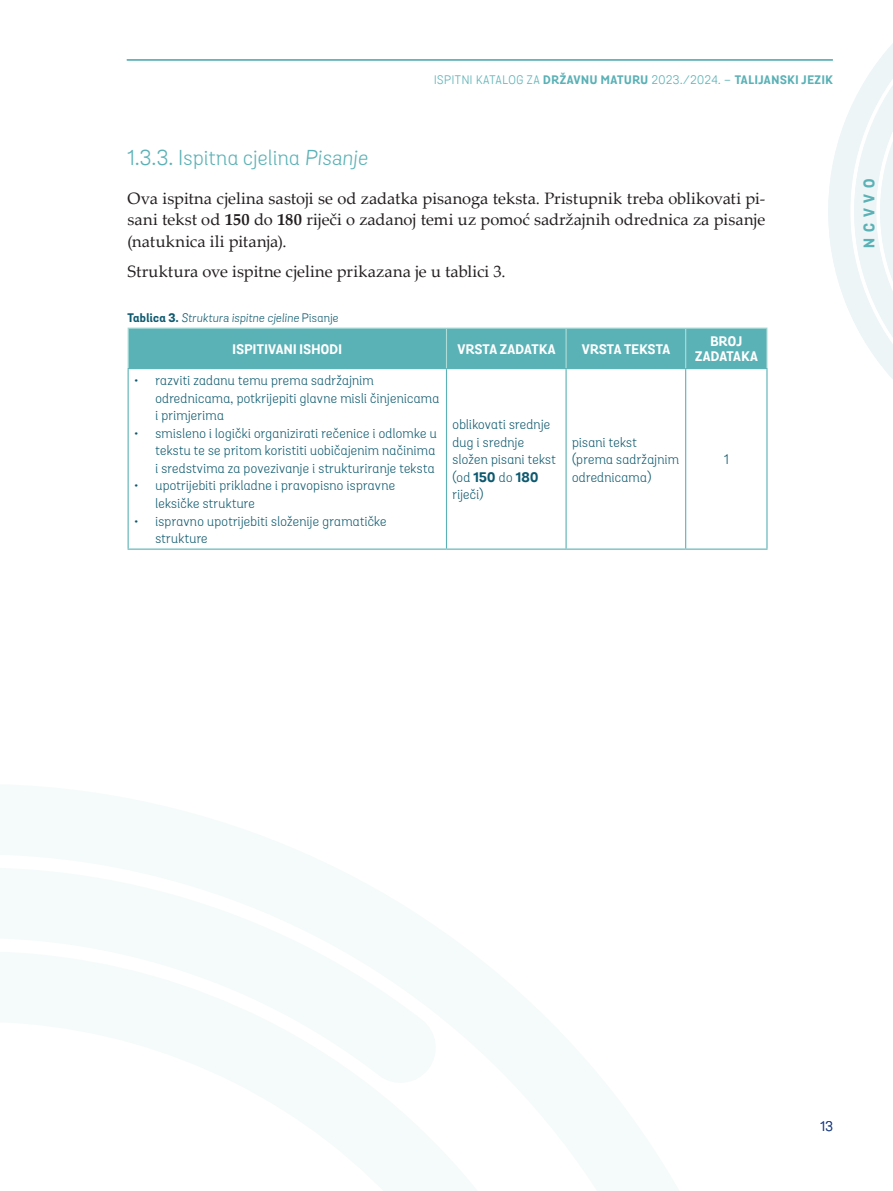
<style>
.page{position:relative;width:893px;height:1191px;background:#fff}
.page>*{position:absolute;margin:0;border:0;box-sizing:border-box;transform-origin:0 0}
.t1{font:21px "Grota Sans Alt Book 67682";letter-spacing:.025em;color:#5ab1b6}
.t2{font:16.5px/21.5px "Palatino Linotype";color:#231f20;text-align:justify}
.t3{font:15px "Grota Sans Alt Bold 40648";letter-spacing:.395em;color:#5ab1b6}
.t4{font:13.5px/17.5px "Grota Sans Alt Book 67682";letter-spacing:.025em;color:#0d596f}
.t5{font:13.5px/15px "Grota Sans Alt Bold 40648";letter-spacing:.025em;color:#fff;text-align:center}
.t6{font:13.5px "Grota Sans Alt Bold 40648";letter-spacing:.025em;color:#0d596f}
.t7{font:13.5px "Grota Sans Alt Book 67682";color:#284786}
.t8{font:12px "Grota Sans Alt Book 67682";letter-spacing:.05em;color:#5ab1b6}
.t9{font:12px "Grota Sans Alt Book Italic 08153";letter-spacing:.025em;color:#0d596f}
.s1{font-family:"Grota Sans Alt Bold 40648"}
.s2{font-family:"Grota Sans Alt Book Italic 08153"}
.s3{font-weight:700}
.s4{font-family:"Grota Sans Alt";font-weight:700}
.s5{font-family:"Grota Sans Alt Book 67682"}
</style>
<div class="page">
<svg style="left:827px;top:43px;width:66px;height:336px"></svg>
<hr style="left:127px;top:60px;width:706px;height:1px;background:#5ab1b6">
<div style="left:129px;top:329px;width:637px;height:39px;background:#5ab1b6"></div>
<hr style="left:128px;top:329px;width:1px;height:39px;background:#afded8">
<hr style="left:446px;top:329px;width:1px;height:39px;background:#afded8">
<hr style="left:565px;top:329px;width:2px;height:39px;background:#afded8">
<hr style="left:685px;top:329px;width:1px;height:39px;background:#afded8">
<hr style="left:128px;top:368px;width:318px;height:1px;background:#5ab1b6">
<hr style="left:446px;top:368px;width:120px;height:1px;background:#5ab1b6">
<hr style="left:446px;top:369px;width:1px;height:179px;background:#5ab1b6">
<hr style="left:566px;top:368px;width:120px;height:1px;background:#5ab1b6">
<hr style="left:565px;top:369px;width:2px;height:179px;background:#5ab1b6">
<hr style="left:686px;top:368px;width:81px;height:1px;background:#5ab1b6">
<hr style="left:685px;top:369px;width:1px;height:179px;background:#5ab1b6">
<hr style="left:128px;top:369px;width:1px;height:179px;background:#5ab1b6">
<hr style="left:766px;top:369px;width:1px;height:179px;background:#5ab1b6">
<hr style="left:128px;top:548px;width:318px;height:1px;background:#5ab1b6">
<hr style="left:446px;top:548px;width:120px;height:1px;background:#5ab1b6">
<hr style="left:566px;top:548px;width:120px;height:1px;background:#5ab1b6">
<hr style="left:686px;top:548px;width:81px;height:1px;background:#5ab1b6">
<hr style="left:128px;top:327px;width:318px;height:2px;background:#afded8">
<hr style="left:446px;top:327px;width:120px;height:2px;background:#afded8">
<hr style="left:566px;top:327px;width:120px;height:2px;background:#afded8">
<hr style="left:686px;top:327px;width:81px;height:2px;background:#afded8">
<hr style="left:766px;top:329px;width:1px;height:39px;background:#afded8">
<p class="t8" style="left:434px;top:72px;width:400px">ISPITNI KATALOG ZA <span class="s1">DRŽAVNU MATURU</span> 2023./2024. – <span class="s1">TALIJANSKI JEZIK</span></p>
<h1 class="t1" style="left:128px;top:145px;width:242px">1.3.3. Ispitna cjelina <span class="s2">Pisanje</span></h1>
<p class="t2" style="left:128px;top:187px;width:639px">Ova ispitna cjelina sastoji se od zadatka pisanoga teksta. Pristupnik treba oblikovati pi&shy;sani tekst od <span class="s3">150</span> do <span class="s3">180</span> riječi o zadanoj temi uz pomoć sadržajnih odrednica za pisanje (natuknica ili pitanja).</p>
<p class="t2" style="left:128px;top:259px;width:379px">Struktura ove ispitne cjeline prikazana je u tablici 3.</p>
<p class="t9" style="left:128px;top:310px;width:212px"><span class="s4">Tablica 3.</span> Struktura ispitne cjeline <span class="s5">Pisanje</span></p>
<p class="t5" style="left:233px;top:342px;width:111px">ISPITIVANI ISHODI</p>
<p class="t5" style="left:457px;top:342px;width:100px">VRSTA ZADATKA</p>
<p class="t5" style="left:582px;top:342px;width:90px">VRSTA TEKSTA</p>
<p class="t5" style="left:695px;top:335px;width:64px">BROJ<br>ZADATAKA</p>
<p class="t4" style="left:155px;top:372px;width:285px;text-indent:-21px">• razviti zadanu temu prema sadržajnim odrednicama, potkrijepiti glavne misli činjenicama i primjerima</p>
<p class="t4" style="left:155px;top:424px;width:283px;text-align:justify;text-indent:-21px">• smisleno i logički organizirati rečenice i odlomke u tekstu te se pritom koristiti uobičajenim načinima i sredstvima za povezivanje i strukturiranje teksta</p>
<p class="t4" style="left:155px;top:477px;width:241px;text-indent:-21px">• upotrijebiti prikladne i pravopisno ispravne leksičke strukture</p>
<p class="t4" style="left:155px;top:512px;width:233px;text-indent:-21px">• ispravno upotrijebiti složenije gramatičke strukture</p>
<p class="t4" style="left:452px;top:416px;width:105px">oblikovati srednje dug i srednje složen pisani tekst</p>
<p class="t6" style="left:452px;top:468px;width:87px"><span class="s5">(od</span> 150 <span class="s5">do</span> 180</p>
<p class="t4" style="left:452px;top:486px;width:33px">riječi)</p>
<p class="t4" style="left:572px;top:433px;width:108px">pisani tekst (prema sadržajnim odrednicama)</p>
<p class="t4" style="left:724px;top:451px;width:6px">1</p>
<p class="t3" style="left:860px;top:248px;width:71px;rotate:-90deg">NCVVO</p>
<p class="t7" style="left:820px;top:1118px;width:14px">13</p>
</div>
